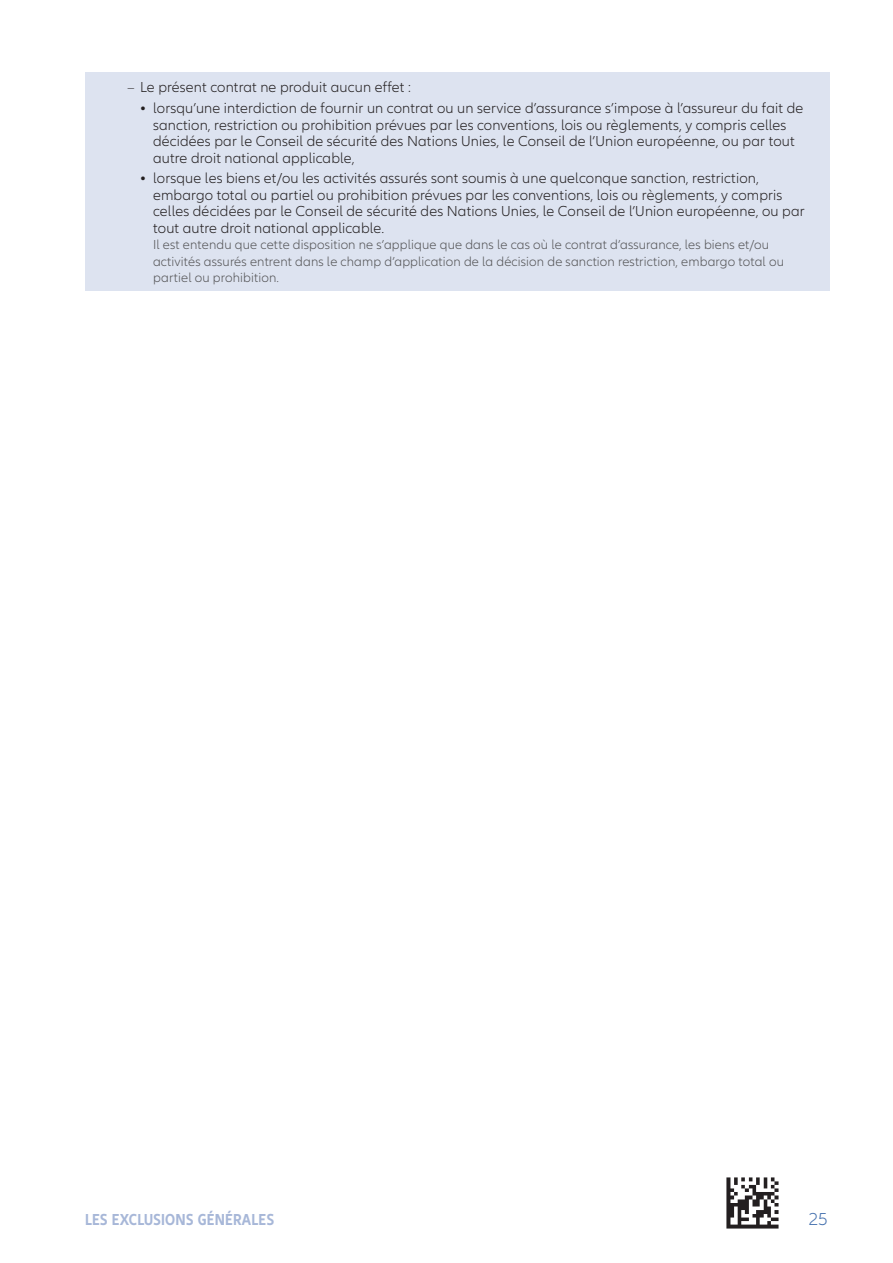
<style>
.page{position:relative;width:893px;height:1263px;background:#fff}
.page>*{position:absolute;margin:0;border:0;box-sizing:border-box;transform-origin:0 0}
.t1{font:300 18px "Allianz Neo";color:#4974b0}
.t2{font:700 condensed 16.5px "Allianz Neo";letter-spacing:.01em;color:#a7b7d8}
.t3{font:300 15px/16.5px "Allianz Neo";letter-spacing:.01em;color:#231f20}
.t4{font:300 13.5px/16.5px "Allianz Neo";letter-spacing:.01em;color:#535355}
.s1{font-size:13.95px}
.s2{font-weight:700;font-size:13.95px}
</style>
<div class="page">
<img style="left:727px;top:1178px;width:51px;height:51px">
<div style="left:85px;top:72px;width:744px;height:219px;background:#dde3f0"></div>
<p class="t3" style="left:128px;top:79px;width:285px"><span class="s1">–</span> Le présent contrat ne produit aucun effet :</p>
<p class="t3" style="left:153px;top:100px;width:652px;text-indent:-13px"><span class="s2">•</span> lorsqu’une interdiction de fournir un contrat ou un service d’assurance s’impose à l’assureur du fait de sanction, restriction ou prohibition prévues par les conventions, lois ou règlements, y compris celles décidées par le Conseil de sécurité des Nations Unies, le Conseil de l’Union européenne, ou par tout autre droit national applicable,</p>
<p class="t3" style="left:153px;top:170px;width:653px;text-indent:-13px"><span class="s2">•</span> lorsque les biens et/ou les activités assurés sont soumis à une quelconque sanction, restriction, embargo total ou partiel ou prohibition prévues par les conventions, lois ou règlements, y compris celles décidées par le Conseil de sécurité des Nations Unies, le Conseil de l’Union européenne, ou par tout autre droit national applicable.</p>
<p class="t4" style="left:153px;top:237px;width:632px">Il est entendu que cette disposition ne s’applique que dans le cas où le contrat d’assurance, les biens et/ou activités assurés entrent dans le champ d’application de la décision de sanction restriction, embargo total ou partiel ou prohibition.</p>
<p class="t2" style="left:85px;top:1210px;width:191px">LES EXCLUSIONS GÉNÉRALES</p>
<p class="t1" style="left:809px;top:1208px;width:20px">25</p>
</div>
